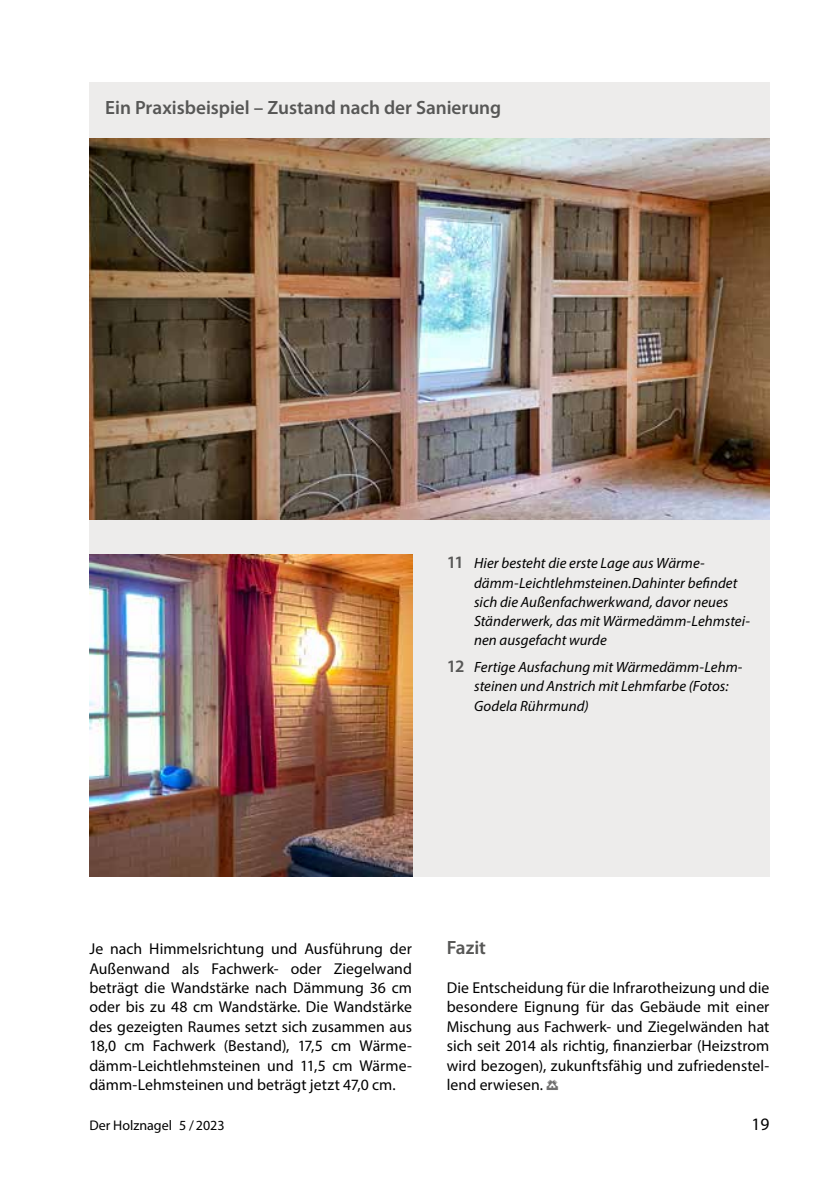
<style>
.page{position:relative;width:834px;height:1181px;background:#fff}
.page>*{position:absolute;margin:0;border:0;box-sizing:border-box;transform-origin:0 0}
.t1{font:600 19.25px "Myriad Pro";letter-spacing:-.005em;color:#575756}
.t2{font:17.5px "Myriad Pro";color:#000}
.t3{font:15.75px/19.4px "Myriad Pro";letter-spacing:.005em;color:#000;text-align:justify}
.t4{font:italic 14.88px/19.2px "Myriad Pro";letter-spacing:.005em;color:#000}
.t5{font:14px "Myriad Pro";color:#000}
.s1{font-weight:600;font-style:normal;font-size:17.5px;color:#575756}
.s2{font-family:"IGB Font";font-size:12.78px;color:#706f6f}
</style>
<div class="page">
<div style="left:89px;top:82px;width:680px;height:794px;background:#edeceb"></div>
<img style="left:89px;top:138px;width:680px;height:381px">
<img style="left:89px;top:554px;width:323px;height:322px">
<p class="t1" style="left:105px;top:95px;width:397px">Ein Praxisbeispiel – Zustand nach der Sanierung</p>
<p class="t4" style="left:474px;top:553px;width:277px;text-indent:-27px"><span class="s1">11</span> Hier besteht die erste Lage aus Wärme&shy;dämm-Leichtlehmsteinen.Dahinter befindet sich die Außenfachwerkwand, davor neues Ständerwerk, das mit Wärmedämm-Lehmstei&shy;nen ausgefacht wurde</p>
<p class="t4" style="left:474px;top:657px;width:270px;text-indent:-27px"><span class="s1">12</span> Fertige Ausfachung mit Wärmedämm-Lehm&shy;steinen und Anstrich mit Lehmfarbe (Fotos:<br>Godela Rührmund)</p>
<p class="t3" style="left:89px;top:939px;width:324px">Je nach Himmelsrichtung und Ausführung der Außenwand als Fachwerk- oder Ziegelwand beträgt die Wandstärke nach Dämmung 36 cm oder bis zu 48 cm Wandstärke. Die Wandstärke des gezeigten Raumes setzt sich zusammen aus 18,0 cm Fachwerk (Bestand), 17,5 cm Wärme&shy;dämm-Leichtlehmsteinen und 11,5 cm Wärme&shy;dämm-Lehmsteinen und beträgt jetzt 47,0 cm.</p>
<p class="t1" style="left:446px;top:935px;width:41px">Fazit</p>
<p class="t3" style="left:446px;top:978px;width:324px">Die Entscheidung für die Infrarotheizung und die besondere Eignung für das Gebäude mit einer Mischung aus Fachwerk- und Ziegelwänden hat sich seit 2014 als richtig, finanzierbar (Heizstrom wird bezogen), zukunftsfähig und zufriedenstel&shy;lend erwiesen. <span class="s2">I</span></p>
<p class="t5" style="left:89px;top:1116px;width:137px">Der Holznagel 5 /2023</p>
<p class="t2" style="left:751px;top:1113px;width:19px">19</p>
</div>
